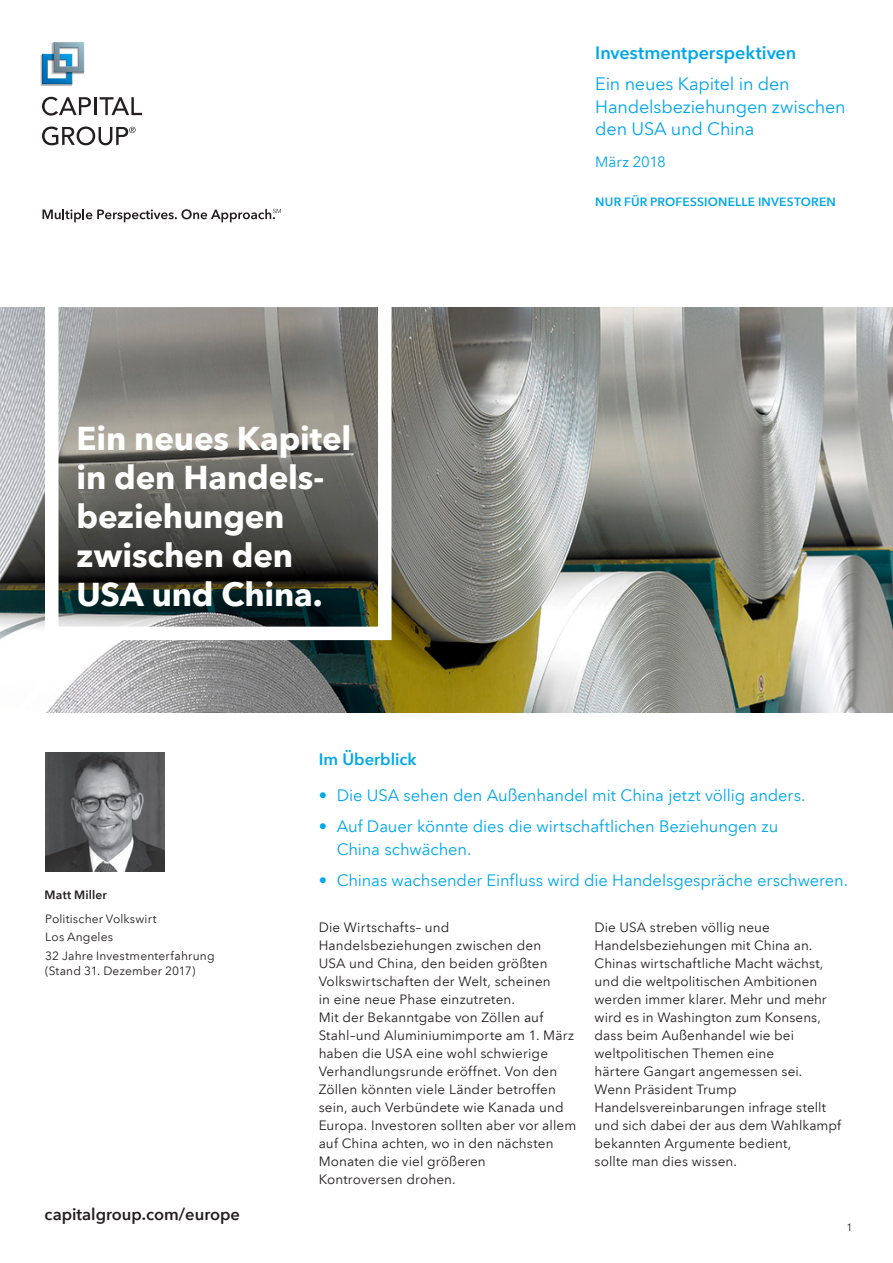
<style>
.page{position:relative;width:893px;height:1263px;background:#fff}
.page>*{position:absolute;margin:0;border:0;box-sizing:border-box;transform-origin:0 0}
.Summary_Field_Regula{font:700 33px/39px "Avenir Next LT Com";letter-spacing:-.005em;color:#fff}
.t1{font:18px/22.5px "Avenir Next LT Com";letter-spacing:-.01em;color:#00a7e9}
.t2{font:600 18px "Avenir Next LT Com";color:#00a7e9}
.t3{font:16.5px/22.5px "Avenir Next LT Com";letter-spacing:-.005em;color:#00a7e9}
.t4{font:600 16.5px "Avenir Next LT Com";color:#231f20}
.Intro_Blue{font:600 16.5px "Avenir Next LT Com";color:#00a7e9}
.t5{font:15px "Avenir Next LT Com";letter-spacing:-.01em;color:#00a7e9}
.Body_Black{font:13.5px/18px "Avenir Next LT Com";letter-spacing:.005em;color:#231f20}
.t6{font:12px/15px "Avenir Next LT Com";letter-spacing:.01em;color:#231f20}
.t7{font:600 12px "Avenir Next LT Com";letter-spacing:.015em;color:#00a7e9}
.t8{font:600 12px "Avenir Next LT Com";letter-spacing:.015em;color:#231f20}
.t9{font:10.5px "Avenir Next LT Com";color:#231f20}
</style>
<div class="page">
<img style="left:40px;top:54px;width:32px;height:32px">
<hr style="left:42px;top:84px;width:30px;height:1px;background:#231f20">
<svg style="left:42px;top:42px;width:42px;height:42px"></svg>
<hr style="left:54px;top:72px;width:30px;height:1px;background:#231f20">
<hr style="left:54px;top:42px;width:1px;height:30px;background:#231f20">
<svg style="left:42px;top:97px;width:49px;height:19px"></svg>
<hr style="left:94px;top:97px;width:3px;height:18px;background:#231f20">
<svg style="left:100px;top:97px;width:42px;height:18px"></svg>
<svg style="left:42px;top:127px;width:94px;height:18px"></svg>
<svg style="left:42px;top:209px;width:239px;height:13px"></svg>
<img style="left:0;top:307px;width:893px;height:405px">
<div style="left:45px;top:294px;width:347px;height:346px;border:14px solid #fff"></div>
<img style="left:45px;top:752px;width:119px;height:119px">
<p class="Summary_Field_Regula" style="left:76px;top:419px;width:276px">Ein neues Kapitel in den Handels&shy;beziehungen zwischen den<br>USA und China.</p>
<h2 class="t2" style="left:595px;top:41px;width:203px">Investmentperspektiven</h2>
<h2 class="t1" style="left:595px;top:72px;width:252px">Ein neues Kapitel in den<br>Handelsbeziehungen zwischen den USA und China</h2>
<p class="t5" style="left:595px;top:152px;width:72px">März 2018</p>
<p class="t7" style="left:595px;top:195px;width:242px">NUR FÜR PROFESSIONELLE INVESTOREN</p>
<p class="t8" style="left:45px;top:887px;width:64px">Matt Miller</p>
<p class="t6" style="left:45px;top:911px;width:113px">Politischer Volkswirt</p>
<p class="t6" style="left:45px;top:929px;width:69px">Los Angeles</p>
<p class="t6" style="left:45px;top:948px;width:171px">32 Jahre Investmenterfahrung (Stand 31. Dezember 2017)</p>
<p class="t4" style="left:45px;top:1204px;width:197px">capitalgroup.com/europe</p>
<p class="Intro_Blue" style="left:319px;top:749px;width:99px">Im Überblick</p>
<p class="t3" style="left:319px;top:783px;width:488px">• Die USA sehen den Außenhandel mit China jetzt völlig anders.</p>
<p class="t3" style="left:337px;top:815px;width:443px;text-indent:-18px">• Auf Dauer könnte dies die wirtschaftlichen Beziehungen zu<br>China schwächen.</p>
<p class="t3" style="left:319px;top:869px;width:531px">• Chinas wachsender Einfluss wird die Handelsgespräche erschweren.</p>
<p class="Body_Black" style="left:319px;top:918px;width:259px">Die Wirtschafts– und Handelsbeziehungen zwischen den<br>USA und China, den beiden größten Volkswirtschaften der Welt, scheinen<br>in eine neue Phase einzutreten.<br>Mit der Bekanntgabe von Zöllen auf Stahl–und Aluminiumimporte am 1. März haben die USA eine wohl schwierige Verhandlungsrunde eröffnet. Von den Zöllen könnten viele Länder betroffen sein, auch Verbündete wie Kanada und Europa. Investoren sollten aber vor allem auf China achten, wo in den nächsten Monaten die viel größeren<br>Kontroversen drohen.</p>
<p class="Body_Black" style="left:595px;top:918px;width:248px">Die USA streben völlig neue<br>Handelsbeziehungen mit China an.<br>Chinas wirtschaftliche Macht wächst, und die weltpolitischen Ambitionen werden immer klarer. Mehr und mehr wird es in Washington zum Konsens, dass beim Außenhandel wie bei weltpolitischen Themen eine<br>härtere Gangart angemessen sei.<br>Wenn Präsident Trump<br>Handelsvereinbarungen infrage stellt und sich dabei der aus dem Wahlkampf bekannten Argumente bedient,<br>sollte man dies wissen.</p>
<p class="t9" style="left:846px;top:1221px;width:8px">1</p>
</div>
